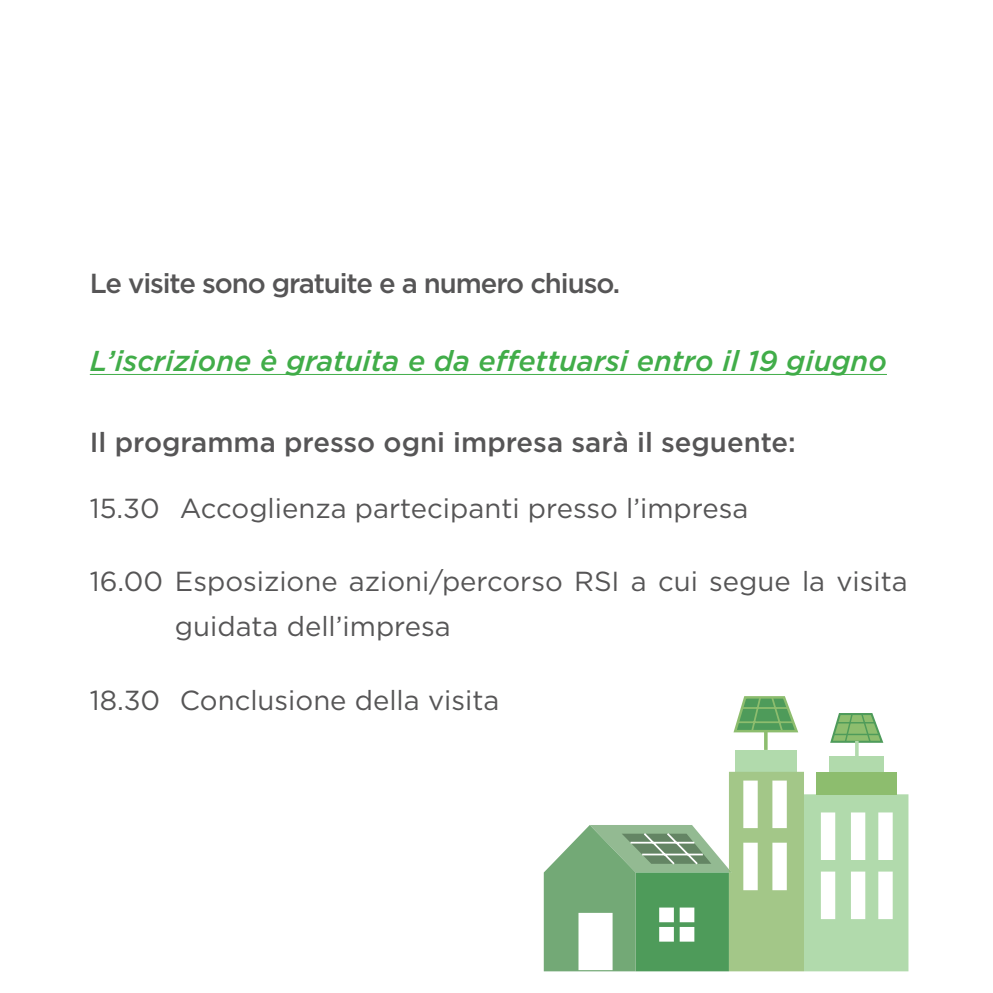
<style>
.page{position:relative;width:993px;height:993px;background:#fff}
.page>*{position:absolute;margin:0;border:0;box-sizing:border-box;transform-origin:0 0}
.t1{font:italic 500 28.75px "Gotham";color:#41ad49}
.t2{font:27.5px/45px "Gotham";color:#565556}
.t3{font:500 27.5px "Gotham";letter-spacing:-.015em;color:#565556}
.t4{font:500 27.5px "Gotham";letter-spacing:-.04em;color:#565556}
</style>
<div class="page">
<hr style="left:90px;top:374px;width:796px;height:1px;background:#41ad49">
<div style="left:735px;top:749px;width:61px;height:22px;background:#b1daac"></div>
<svg style="left:733px;top:696px;width:66px;height:37px"></svg>
<svg style="left:830px;top:713px;width:54px;height:30px"></svg>
<svg style="left:763px;top:731px;width:4px;height:18px"></svg>
<svg style="left:854px;top:740px;width:4px;height:16px"></svg>
<svg style="left:543px;top:771px;width:365px;height:200px"></svg>
<div style="left:816px;top:771px;width:80px;height:23px;background:#8dbd6e"></div>
<div style="left:828px;top:756px;width:55px;height:15px;background:#b1daac"></div>
<p class="t4" style="left:90px;top:268px;width:531px">Le visite sono gratuite e a numero chiuso.</p>
<p class="t1" style="left:90px;top:344px;width:798px">L’iscrizione è gratuita e da effettuarsi entro il 19 giugno</p>
<p class="t3" style="left:90px;top:426px;width:707px">Il programma presso ogni impresa sarà il seguente:</p>
<p class="t2" style="left:90px;top:485px;width:659px">15.30 Accoglienza partecipanti presso l’impresa</p>
<p class="t2" style="left:175px;top:558px;width:734px;text-indent:-85px">16.00 Esposizione azioni/percorso RSI a cui segue la visita guidata dell’impresa</p>
<p class="t2" style="left:90px;top:676px;width:411px">18.30 Conclusione della visita</p>
</div>
